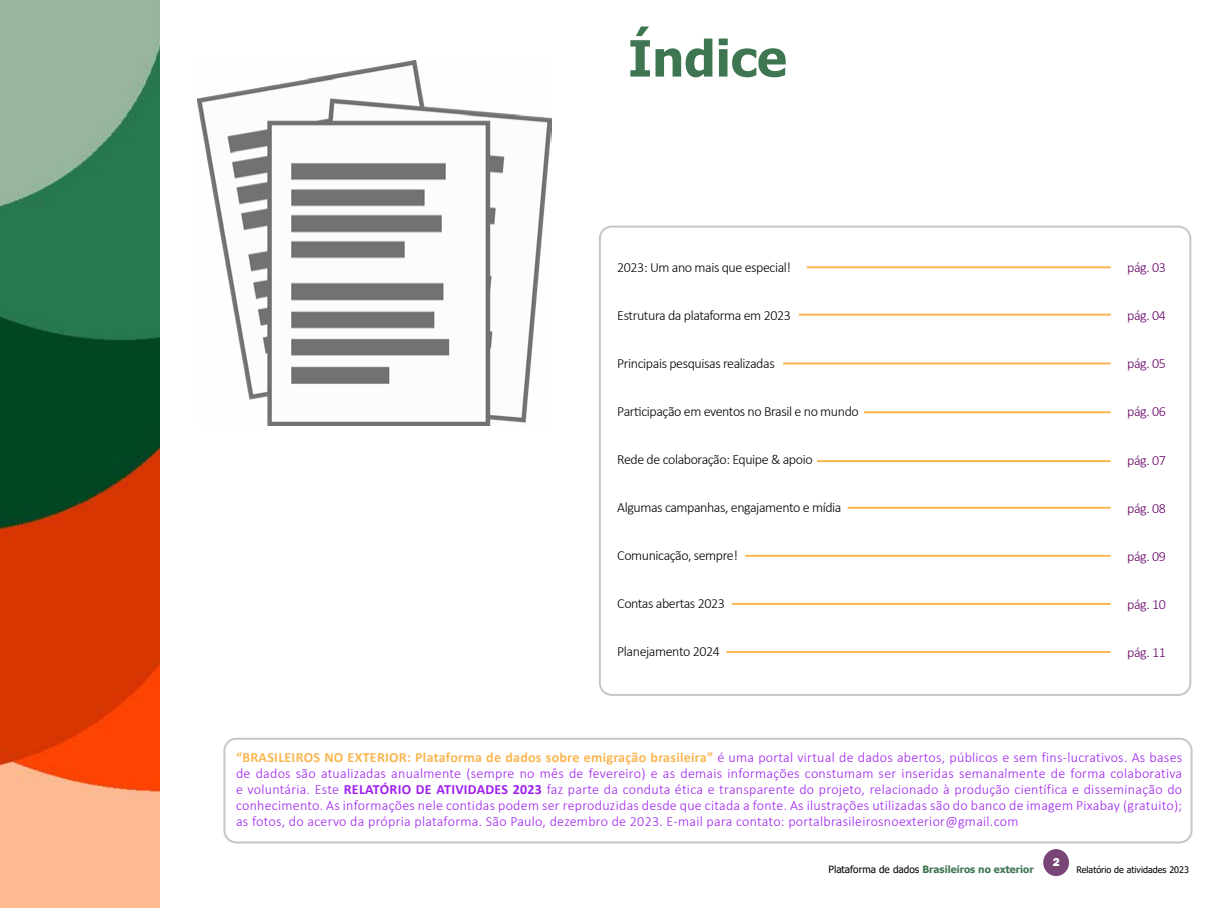
<style>
.page{position:relative;width:1219px;height:908px;background:#fff}
.page>*{position:absolute;margin:0;border:0;box-sizing:border-box;transform-origin:0 0}
.t1{font:700 50px "Tahoma";color:#3f7652}
.t2{font:300 14px/16px "Calibri";letter-spacing:.02em;color:#a020f0;text-align:justify}
.t3{font:300 14px "Calibri";letter-spacing:-.03em;color:#000}
.t4{font:300 14px "Calibri";letter-spacing:-.03em;color:#606}
.t5{font:800 12px "Franklin Gothic";color:#fff}
.t6{font:700 10px "Tahoma";color:#3f7652}
.t7{font:9px "Tahoma";color:#000}
.s1{font-weight:700;color:#fbb651}
.s2{font-weight:700}
.s3{font-weight:400;color:#000}
</style>
<div class="page">
<div style="left:1043px;top:848px;width:26px;height:27px;background:#794577;border-radius:50%"></div>
<img style="left:0;top:0;width:160px;height:907px">
<div style="left:599px;top:225px;width:592px;height:470px;border:2px solid #c6c6c6;border-radius:12px"></div>
<hr style="left:807px;top:266px;width:304px;height:2px;background:#fbb651">
<hr style="left:799px;top:313px;width:312px;height:2px;background:#fbb651">
<hr style="left:783px;top:362px;width:328px;height:2px;background:#fbb651">
<hr style="left:864px;top:411px;width:247px;height:2px;background:#fbb651">
<hr style="left:817px;top:460px;width:294px;height:2px;background:#fbb651">
<hr style="left:848px;top:506px;width:263px;height:2px;background:#fbb651">
<hr style="left:745px;top:554px;width:366px;height:2px;background:#fbb651">
<hr style="left:732px;top:602px;width:379px;height:2px;background:#fbb651">
<hr style="left:726px;top:650px;width:385px;height:2px;background:#fbb651">
<img style="left:197px;top:61px;width:354px;height:364px">
<div style="left:223px;top:737px;width:970px;height:106px;border:2px solid #c6c6c6;border-radius:12px"></div>
<h1 class="t1" style="left:628px;top:23px;width:160px">Índice</h1>
<p class="t3" style="left:617px;top:258px;width:175px">2023: Um ano mais que especial!</p>
<p class="t3" style="left:617px;top:306px;width:175px">Estrutura da plataforma em 2023</p>
<p class="t3" style="left:617px;top:354px;width:159px">Principais pesquisas realizadas</p>
<p class="t3" style="left:617px;top:402px;width:243px">Participação em eventos no Brasil e no mundo</p>
<p class="t3" style="left:617px;top:450px;width:197px">Rede de colaboração: Equipe &amp; apoio</p>
<p class="t3" style="left:617px;top:498px;width:226px">Algumas campanhas, engajamento e mídia</p>
<p class="t3" style="left:617px;top:546px;width:122px">Comunicação, sempre!</p>
<p class="t3" style="left:617px;top:594px;width:109px">Contas abertas 2023</p>
<p class="t3" style="left:617px;top:642px;width:104px">Planejamento 2024</p>
<p class="t4" style="left:1127px;top:259px;width:40px">pág. 03</p>
<p class="t4" style="left:1127px;top:307px;width:40px">pág. 04</p>
<p class="t4" style="left:1127px;top:355px;width:40px">pág. 05</p>
<p class="t4" style="left:1127px;top:403px;width:40px">pág. 06</p>
<p class="t4" style="left:1127px;top:451px;width:40px">pág. 07</p>
<p class="t4" style="left:1127px;top:499px;width:40px">pág. 08</p>
<p class="t4" style="left:1127px;top:547px;width:40px">pág. 09</p>
<p class="t4" style="left:1127px;top:595px;width:40px">pág. 10</p>
<p class="t4" style="left:1127px;top:643px;width:40px">pág. 11</p>
<p class="t2" style="left:236px;top:748px;width:948px"><span class="s1">“BRASILEIROS NO EXTERIOR: Plataforma de dados sobre emigração brasileira”</span> é uma portal virtual de dados abertos, públicos e sem fins-lucrativos. As bases de dados são atualizadas anualmente (sempre no mês de fevereiro) e as demais informações constumam ser inseridas semanalmente de forma colaborativa e voluntária. Este <span class="s2">RELATÓRIO DE ATIVIDADES 2023</span> faz parte da conduta ética e transparente do projeto, relacionado à produção científica e disseminação do conhecimento. As informações nele contidas podem ser reproduzidas desde que citada a fonte. As ilustrações utilizadas são do banco de imagem Pixabay (gratuito); as fotos, do acervo da própria plataforma. São Paulo, dezembro de 2023. E-mail para contato: portalbrasileirosnoexterior@gmail.com</p>
<p class="t5" style="left:1053px;top:854px;width:9px">2</p>
<p class="t6" style="left:829px;top:862px;width:207px"><span class="s3">Plataforma de dados</span> Brasileiros no exterior</p>
<p class="t7" style="left:1076px;top:863px;width:114px">Relatório de atividades 2023</p>
</div>
